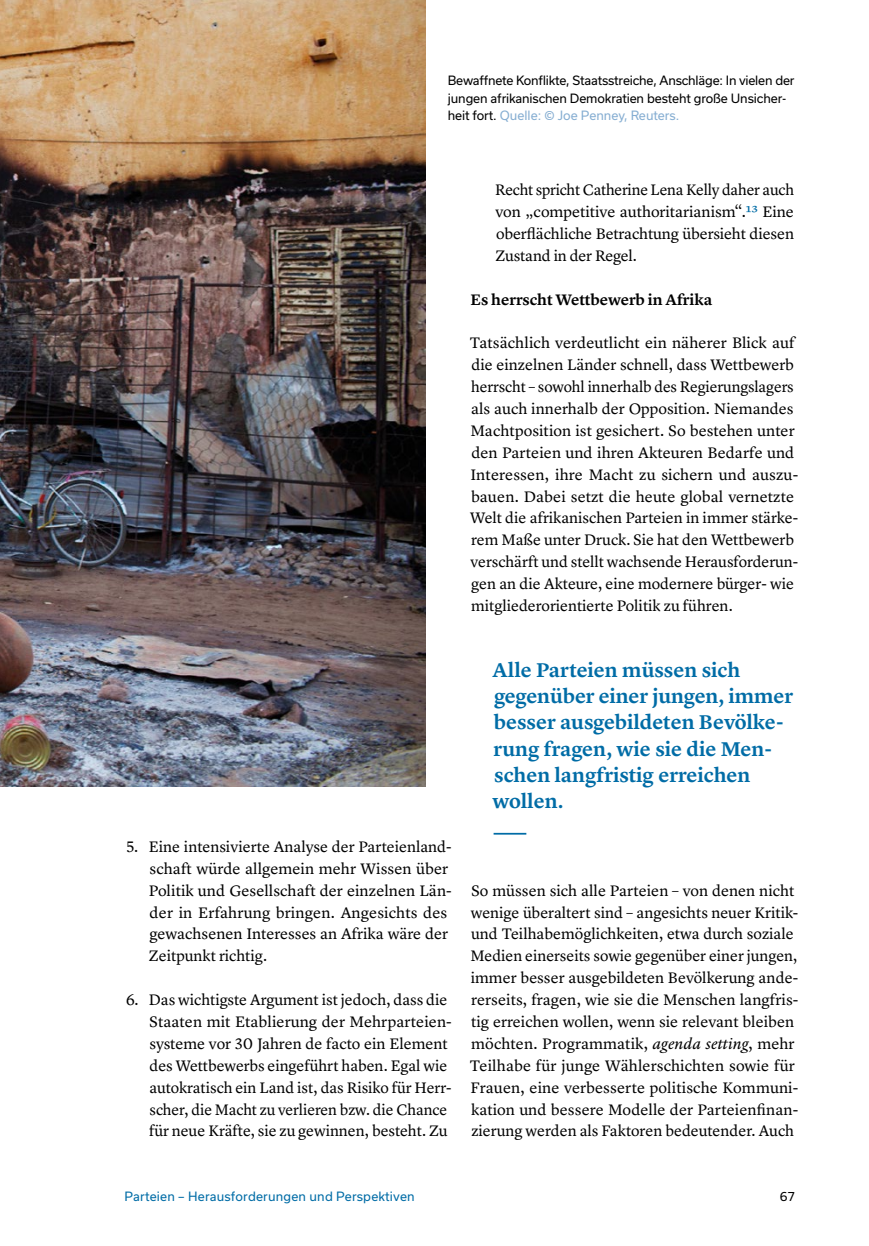
<style>
.page{position:relative;width:869px;height:1246px;background:#fff}
.page>*{position:absolute;margin:0;border:0;box-sizing:border-box;transform-origin:0 0}
.t1{font:600 20.65px/26.2px "Lyon Text";letter-spacing:-.005em;color:#006ca6}
.t2{font:15.75px/21.9px "Lyon Text";color:#000}
.t3{font:600 15.75px "Lyon Text";color:#000}
.t4{font:12.25px/17.5px "Usual";letter-spacing:-.01em;color:#000}
.t5{font:12.25px "Usual";letter-spacing:.015em;color:#006ca6}
.s1{color:#86aed2}
.s2{color:#006ca6}
.s3{font-style:italic}
</style>
<div class="page">
<hr style="left:493px;top:832px;width:33px;height:2px;background:#006ca6">
<img style="left:0;top:0;width:425px;height:786px">
<p class="t4" style="left:447px;top:72px;width:348px">Bewaffnete Konflikte, Staatsstreiche, Anschläge: In vielen der jungen afrikanischen Demokratien besteht große Unsicher&shy;heit fort. <span class="s1">Quelle: © Joe Penney, Reuters.</span></p>
<p class="t2" style="left:495px;top:178px;width:300px;text-align:justify">Recht spricht Catherine Lena Kelly daher auch von „competitive authoritarianism“.<span class="s2">13</span> Eine oberflächliche Betrachtung übersieht diesen Zustand in der Regel.</p>
<p class="t3" style="left:470px;top:287px;width:243px">Es herrscht Wettbewerb in Afrika</p>
<p class="t2" style="left:469px;top:331px;width:330px">Tatsächlich verdeutlicht ein näherer Blick auf die einzelnen Länder schnell, dass Wettbewerb herrscht – sowohl innerhalb des Regierungslagers als auch innerhalb der Opposition. Niemandes Machtposition ist gesichert. So bestehen unter den Parteien und ihren Akteuren Bedarfe und Interessen, ihre Macht zu sichern und auszu&shy;bauen. Dabei setzt die heute global vernetzte Welt die afrikanischen Parteien in immer stärke&shy;rem Maße unter Druck. Sie hat den Wettbewerb verschärft und stellt wachsende Herausforderun&shy;gen an die Akteure, eine modernere bürger- wie mitgliederorientierte Politik zu führen.</p>
<p class="t2" style="left:149px;top:834px;width:304px;text-indent:-22px">5. Eine intensivierte Analyse der Parteienland&shy;schaft würde allgemein mehr Wissen über Politik und Gesellschaft der einzelnen Län&shy;der in Erfahrung bringen. Angesichts des gewachsenen Interesses an Afrika wäre der Zeitpunkt richtig.</p>
<p class="t2" style="left:149px;top:987px;width:304px;text-indent:-23px">6. Das wichtigste Argument ist jedoch, dass die Staaten mit Etablierung der Mehrparteien&shy;systeme vor 30 Jahren de facto ein Element des Wettbewerbs eingeführt haben. Egal wie autokratisch ein Land ist, das Risiko für Herr&shy;scher, die Macht zu verlieren bzw. die Chance für neue Kräfte, sie zu gewinnen, besteht. Zu</p>
<h1 class="t1" style="left:492px;top:655px;width:302px">Alle Parteien müssen sich gegenüber einer jungen, immer besser ausgebildeten Bevölke&shy;rung fragen, wie sie die Men&shy;schen langfristig erreichen wollen.</h1>
<p class="t2" style="left:469px;top:878px;width:330px">So müssen sich alle Parteien – von denen nicht wenige überaltert sind – angesichts neuer Kritik&shy;und Teilhabemöglichkeiten, etwa durch soziale Medien einerseits sowie gegenüber einer jungen, immer besser ausgebildeten Bevölkerung ande&shy;rerseits, fragen, wie sie die Menschen langfris&shy;tig erreichen wollen, wenn sie relevant bleiben möchten. Programmatik, <span class="s3">agenda setting</span>, mehr Teilhabe für junge Wählerschichten sowie für Frauen, eine verbesserte politische Kommuni&shy;kation und bessere Modelle der Parteienfinan&shy;zierung werden als Faktoren bedeutender. Auch</p>
<p class="t5" style="left:125px;top:1188px;width:291px">Parteien – Herausforderungen und Perspektiven</p>
<p class="t4" style="left:779px;top:1186px;width:17px">67</p>
</div>
